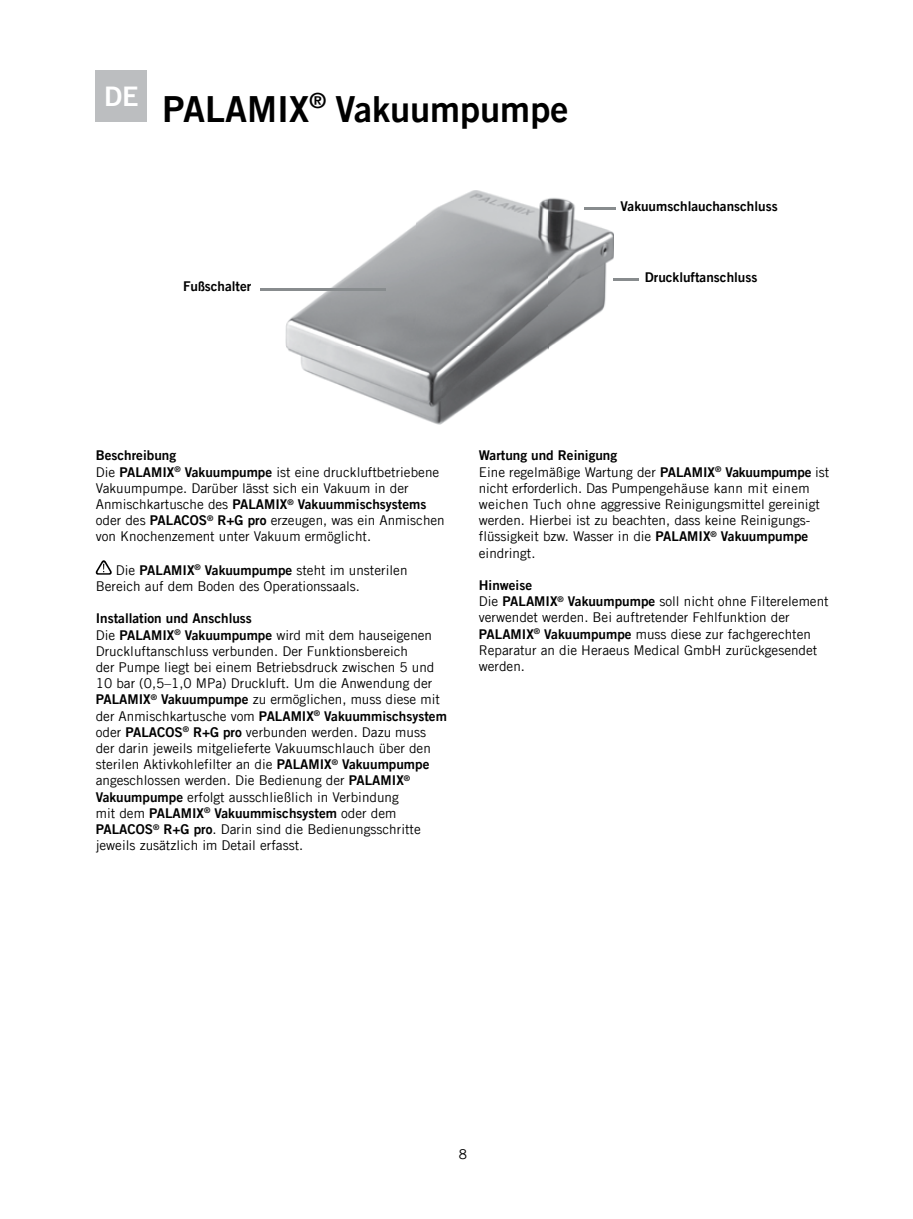
<style>
.page{position:relative;width:913px;height:1219px;background:#fff}
.page>*{position:absolute;margin:0;border:0;box-sizing:border-box;transform-origin:0 0}
.t1{font:36px "Trade Gothic LT Com Bd 2";color:#000}
.t2{font:27px "Trade Gothic LT Com Bd 2";color:#fff}
.t3{font:13.5px/16.2px "Trade Gothic LT Com";color:#000}
.t4{font:13.5px "Trade Gothic LT Com Bd 2";color:#000}
.s1{font-family:"Trade Gothic LT Com Bd 2"}
.s2{font-family:"Trade Gothic LT Com"}
</style>
<div class="page">
<img style="left:286px;top:190px;width:327px;height:234px">
<hr style="left:583px;top:207px;width:32px;height:3px;background:#888c8e">
<div style="left:96px;top:71px;width:51px;height:51px;background:#bcbec0"></div>
<svg style="left:96px;top:560px;width:16px;height:14px"></svg>
<hr style="left:613px;top:278px;width:26px;height:3px;background:#888c8e">
<hr style="left:260px;top:288px;width:126px;height:2px;background:#888c8e">
<h2 class="t2" style="left:104px;top:80px;width:36px">DE</h2>
<h1 class="t1" style="left:162px;top:86px;width:407px">PALAMIX<sup>®</sup> Vakuumpumpe</h1>
<p class="t4" style="left:183px;top:277px;width:70px">Fußschalter</p>
<p class="t4" style="left:620px;top:197px;width:159px">Vakuumschlauchanschluss</p>
<p class="t4" style="left:644px;top:268px;width:114px">Druckluftanschluss</p>
<p class="t4" style="left:96px;top:447px;width:82px">Beschreibung</p>
<p class="t3" style="left:96px;top:463px;width:345px">Die <span class="s1">PALAMIX</span><sup>®</sup> <span class="s1">Vakuumpumpe</span> ist eine druckluft betriebene<br>Vakuumpumpe. Darüber lässt sich ein Vakuum in der</p>
<p class="t4" style="left:96px;top:495px;width:332px"><span class="s2">Anmischkartusche des</span> PALAMIX<sup>®</sup> Vakuummischsystems</p>
<p class="t3" style="left:96px;top:512px;width:350px">oder des <span class="s1">PALACOS</span><sup>®</sup> <span class="s1">R+G pro</span> erzeugen, was ein Anmischen von Knochenzement unter Vakuum ermöglicht.</p>
<p class="t3" style="left:96px;top:561px;width:313px;text-indent:20px">Die <span class="s1">PALAMIX</span><sup>®</sup> <span class="s1">Vakuumpumpe</span> steht im unsterilen<br>Bereich auf dem Boden des Operationssaals.</p>
<p class="t4" style="left:96px;top:610px;width:158px">Installation und Anschluss</p>
<p class="t3" style="left:96px;top:626px;width:345px">Die <span class="s1">PALAMIX</span><sup>®</sup> <span class="s1">Vakuumpumpe</span> wird mit dem hauseigenen Druckluftanschluss verbunden. Der Funktionsbereich<br>der Pumpe liegt bei einem Betriebsdruck zwischen 5 und 10 bar (0,5–1,0 MPa) Druckluft. Um die Anwendung der <span class="s1">PALAMIX</span><sup>®</sup> <span class="s1">Vakuumpumpe</span> zu ermöglichen, muss diese mit</p>
<p class="t4" style="left:96px;top:707px;width:352px"><span class="s2">der Anmischkartusche vom</span> PALAMIX<sup>®</sup> Vakuummischsystem</p>
<p class="t3" style="left:96px;top:723px;width:336px">oder <span class="s1">PALACOS</span><sup>®</sup> <span class="s1">R+G pro</span> verbunden werden. Dazu muss der darin jeweils mitgelieferte Vakuumschlauch über den sterilen Aktivkohlefilter an die <span class="s1">PALAMIX</span><sup>®</sup> <span class="s1">Vakuumpumpe </span>angeschlossen werden. Die Bedienung der <span class="s1">PALAMIX</span><sup>® </sup><span class="s1">Vakuumpumpe</span> erfolgt ausschließlich in Verbindung</p>
<p class="t4" style="left:96px;top:804px;width:302px"><span class="s2">mit dem</span> PALAMIX<sup>®</sup> Vakuummischsystem <span class="s2">oder dem</span></p>
<p class="t3" style="left:96px;top:820px;width:326px"><span class="s1">PALACOS</span><sup>®</sup> <span class="s1">R+G pro</span>. Darin sind die Bedienungsschritte jeweils zusätzlich im Detail erfasst.</p>
<p class="t4" style="left:478px;top:447px;width:140px">Wartung und Reinigung</p>
<p class="t3" style="left:478px;top:463px;width:352px">Eine regelmäßige Wartung der <span class="s1">PALAMIX</span><sup>®</sup> <span class="s1">Vakuumpumpe</span> ist nicht erforderlich. Das Pumpengehäuse kann mit einem weichen Tuch ohne aggressive Reinigungsmittel gereinigt werden. Hierbei ist zu beachten, dass keine Reinigungs&shy;flüssigkeit bzw. Wasser in die <span class="s1">PALAMIX</span><sup>®</sup> <span class="s1">Vakuumpumpe </span>eindringt.</p>
<p class="t4" style="left:478px;top:576px;width:55px">Hinweise</p>
<p class="t3" style="left:478px;top:593px;width:351px">Die <span class="s1">PALAMIX</span><sup>®</sup> <span class="s1">Vakuumpumpe</span> soll nicht ohne Filterelement verwendet werden. Bei auftretender Fehlfunktion der <span class="s1">PALAMIX</span><sup>®</sup> <span class="s1">Vakuumpumpe</span> muss diese zur fachgerechten Reparatur an die Heraeus Medical GmbH zurückgesendet werden.</p>
<p class="t3" style="left:458px;top:1145px;width:10px">8</p>
</div>
